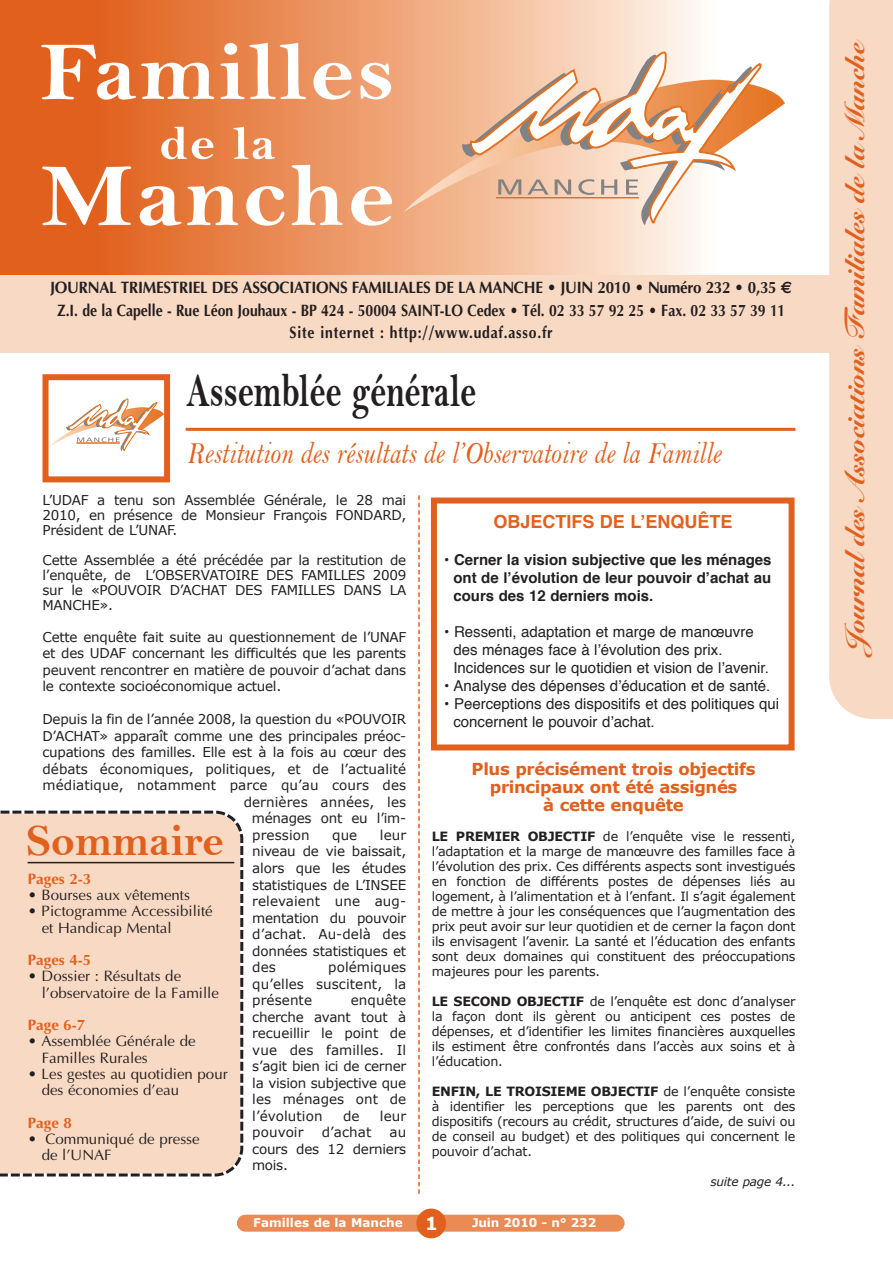
<style>
.page{position:relative;width:893px;height:1263px;background:#fff}
.page>*{position:absolute;margin:0;border:0;box-sizing:border-box;transform-origin:0 0}
.t1{font:90px "Bell MT Bold";letter-spacing:.025em;color:#fff;scale:1.1 1}
.t2{font:84px "Bell MT Bold";letter-spacing:.025em;color:#fff;scale:1.1 1}
.t3{font:48px "Bell MT Bold";color:#231f20;scale:.7 1}
.t4{font:48px "Bell MT Bold";color:#fff;scale:1.1 1}
.t5{font:45px "Bell MT Bold";color:#e1601e}
.t6{font:31.5px "Bell MT Italic";color:#e1601e;scale:.82 1}
.t7{font:27px "Snell Roundhand Black Script";color:#e1601e}
.t8{font:700 18px "Helvetica";color:#e1601e}
.t9{font:700 16.5px/22.5px "Optima";color:#231f20;text-align:center;scale:.92 1}
.t10{font:700 16.5px/18px "Verdana";letter-spacing:-.02em;color:#e1601e;text-align:center}
.t11{font:15.15px/16.2px "Optima";color:#231f20}
.t12{font:700 15.15px "Optima";color:#e1601e}
.t13{font:15px/18px "Helvetica";color:#231f20}
.t14{font:700 15px/18px "Helvetica";color:#231f20;text-align:justify}
.t15{font:13.5px/16.5px "Verdana";letter-spacing:-.02em;color:#231f20;text-align:justify}
.t16{font:13.5px "Verdana";letter-spacing:.005em;color:#231f20}
.t17{font:12.75px/15px "Verdana";letter-spacing:-.02em;color:#231f20;text-align:justify}
.t18{font:700 12px "Verdana";color:#fff}
.t19{font:italic 12px "Verdana";letter-spacing:-.02em;color:#231f20}
.s1{font-family:"Euro Sans"}
.s2{font-weight:700}
.s3{font-size:18px}
</style>
<div class="page">
<div style="left:0;top:0;width:225px;height:300px;background:#e1601e"></div>
<div style="left:99px;top:0;width:619px;height:300px;background:linear-gradient(to right,#e15e16,#fff9ef)"></div>
<svg style="left:404px;top:75px;width:381px;height:137px"></svg>
<svg style="left:461px;top:55px;width:9px;height:170px;fill:#f3b791"></svg>
<svg style="left:470px;top:52px;width:293px;height:173px"></svg>
<div style="left:0;top:275px;width:833px;height:78px;background:#f8d9c3"></div>
<div style="left:829px;top:0;width:64px;height:719px;background:#f8d9c3"></div>
<div style="left:237px;top:1215px;width:388px;height:17px;background:#ea8b56;border-radius:9px"></div>
<div style="left:416px;top:1208px;width:30px;height:30px;background:#e1601e;border-radius:50%"></div>
<svg style="left:50px;top:399px;width:113px;height:52px"></svg>
<div style="left:43px;top:374px;width:127px;height:108px;border:6px solid #e1601e"></div>
<hr style="left:186px;top:428px;width:609px;height:3px;background:#e1601e">
<svg style="left:418px;top:495px;width:2px;height:699px"></svg>
<div style="left:0;top:810px;width:244px;height:367px;background:#f8d9c3"></div>
<hr style="left:28px;top:862px;width:206px;height:1px;background:#231f20">
<div style="left:431px;top:497px;width:364px;height:253px;border:6px solid #e1601e"></div>
<h2 class="t2" style="left:40px;top:28px;width:324px">Familles</h2>
<h3 class="t4" style="left:159px;top:118px;width:108px">de la</h3>
<h1 class="t1" style="left:40px;top:149px;width:324px">Manche</h1>
<p class="t9" style="left:50px;top:276px;width:808px">JOURNAL TRIMESTRIEL DES ASSOCIATIONS FAMILIALES DE LA MANCHE • JUIN 2010 • Numéro 232 • 0,35 <span class="s1">€<br></span>Z.I. de la Capelle - Rue Léon Jouhaux - BP 424 - 50004 SAINT-LO Cedex • Tél. 02 33 57 92 25 • Fax. 02 33 57 39 11<br>Site internet : http://www.udaf.asso.fr</p>
<h3 class="t3" style="left:186px;top:366px;width:416px">Assemblée générale</h3>
<h3 class="t6" style="left:187px;top:437px;width:653px">Restitution des résultats de l’Observatoire de la Famille</h3>
<p class="t15" style="left:43px;top:493px;width:365px;line-height:15px">L’UDAF a tenu son Assemblée Générale, le 28 mai 2010, en présence de Monsieur François FONDARD, Président de L’UNAF.</p>
<p class="t15" style="left:43px;top:553px;width:365px;line-height:15px">Cette Assemblée a été précédée par la restitution de l’enquête, de L’OBSERVATOIRE DES FAMILLES 2009 sur le «POUVOIR D’AChAT DES FAMILLES DANS LA MANChE».</p>
<p class="t15" style="left:43px;top:628px;width:365px">Cette enquête fait suite au questionnement de l’UNAF et des UDAF concernant les difficultés que les parents peuvent rencontrer en matière de pouvoir d’achat dans le contexte socioéconomique actuel.</p>
<p class="t15" style="left:43px;top:711px;width:365px">Depuis la fin de l’année 2008, la question du «POUVOIR</p>
<p class="t15" style="left:43px;top:727px;width:365px">D’AChAT» apparaît comme une des principales préoc-</p>
<p class="t15" style="left:43px;top:744px;width:365px">cupations des familles. Elle est à la fois au cœur des</p>
<p class="t16" style="left:43px;top:760px;width:365px">débats économiques, politiques, et de l’actualité</p>
<p class="t16" style="left:43px;top:777px;width:365px">médiatique, notamment parce qu’au cours des</p>
<p class="t16" style="left:244px;top:793px;width:164px">dernières années, les</p>
<p class="t15" style="left:252px;top:810px;width:156px">ménages ont eu l’im-</p>
<p class="t16" style="left:252px;top:826px;width:59px">pression</p>
<p class="t15" style="left:332px;top:826px;width:27px">que</p>
<h3 class="t8" style="left:493px;top:514px;width:241px">Objectifs de l’enquête</h3>
<p class="t14" style="left:453px;top:552px;width:320px;text-indent:-9px">• cerner la vision subjective que les ménages ont de l’évolution de leur pouvoir d’achat au cours des 12 derniers mois.</p>
<p class="t13" style="left:453px;top:624px;width:317px;text-indent:-9px">• Ressenti, adaptation et marge de manœuvre des ménages face à l’évolution des prix.<br>Incidences sur le quotidien et vision de l’avenir.</p>
<p class="t13" style="left:444px;top:678px;width:328px">• Analyse des dépenses d’éducation et de santé.</p>
<p class="t13" style="left:453px;top:696px;width:327px;text-indent:-9px">• Peerceptions des dispositifs et des politiques qui concernent le pouvoir d’achat.</p>
<p class="t10" style="left:472px;top:759px;width:286px">Plus précisément trois objectifs principaux ont été assignés<br>à cette enquête</p>
<p class="t17" style="left:432px;top:828px;width:365px"><span class="s2">LE PREMIER OBJECTIF</span> de l’enquête vise le ressenti, l’adaptation et la marge de manœuvre des familles face à l’évolution des prix. Ces différents aspects sont investigués en fonction de différents postes de dépenses liés au logement, à l’alimentation et à l’enfant. Il s’agit également de mettre à jour les conséquences que l’augmentation des prix peut avoir sur leur quotidien et de cerner la façon dont ils envisagent l’avenir. La santé et l’éducation des enfants sont deux domaines qui constituent des préoccupations majeures pour les parents.</p>
<p class="t17" style="left:432px;top:993px;width:365px"><span class="s2">LE SECOND OBJECTIF</span> de l’enquête est donc d’analyser la façon dont ils gèrent ou anticipent ces postes de dépenses, et d’identifier les limites financières auxquelles ils estiment être confrontés dans l’accès aux soins et à l’éducation.</p>
<p class="t17" style="left:432px;top:1083px;width:365px"><span class="s2">ENFIN, LE TROISIEME OBJECTIF</span> de l’enquête consiste à identifier les perceptions que les parents ont des dispositifs (recours au crédit, structures d’aide, de suivi ou de conseil au budget) et des politiques qui concernent le pouvoir d’achat.</p>
<p class="t19" style="left:710px;top:1174px;width:87px">suite page 4...</p>
<h3 class="t5" style="left:26px;top:817px;width:199px">Sommaire</h3>
<p class="t12" style="left:28px;top:870px;width:65px">Pages 2-3</p>
<p class="t11" style="left:28px;top:887px;width:164px">• Bourses aux vêtements</p>
<p class="t11" style="left:42px;top:903px;width:173px;text-indent:-14px">• Pictogramme Accessibilité et Handicap Mental</p>
<p class="t12" style="left:28px;top:951px;width:65px">Pages 4-5</p>
<p class="t11" style="left:42px;top:968px;width:179px;text-indent:-14px">• Dossier : Résultats de l’observatoire de la Famille</p>
<p class="t12" style="left:28px;top:1016px;width:59px">Page 6-7</p>
<p class="t11" style="left:42px;top:1033px;width:155px;text-indent:-14px">• Assemblée Générale de<br>Familles Rurales</p>
<p class="t11" style="left:42px;top:1065px;width:188px;text-indent:-14px">• Les gestes au quotidien pour des économies d’eau</p>
<p class="t12" style="left:28px;top:1113px;width:46px">Page 8</p>
<p class="t11" style="left:42px;top:1130px;width:159px;text-indent:-14px">• Communiqué de presse de l’UNAF</p>
<p class="t15" style="left:252px;top:826px;width:155px;text-indent:128px">leur niveau de vie baissait, alors que les études statistiques de L’INSEE relevaient une aug&shy;mentation du pouvoir d’achat. Au-delà des données statistiques et des</p>
<p class="t15" style="left:252px;top:958px;width:155px;text-indent:76px">polémiques qu’elles suscitent, la présente</p>
<p class="t15" style="left:252px;top:991px;width:155px;text-indent:98px">enquête cherche avant tout à recueillir le point de vue des familles. Il s’agit bien ici de cerner la vision subjective que les ménages ont de l’évolution</p>
<p class="t15" style="left:343px;top:1107px;width:18px">de</p>
<p class="t15" style="left:380px;top:1107px;width:28px">leur</p>
<p class="t16" style="left:252px;top:1123px;width:53px">pouvoir</p>
<p class="t15" style="left:322px;top:1123px;width:51px">d’achat</p>
<p class="t15" style="left:252px;top:1123px;width:156px;text-indent:137px">au cours des 12 derniers mois.</p>
<p class="t18" style="left:253px;top:1215px;width:186px">Familles de la Manche <span class="s3">1</span></p>
<p class="t18" style="left:472px;top:1215px;width:126px">Juin 2010 - n° 232</p>
<h3 class="t7" style="left:845px;top:653px;width:615px;rotate:-90deg">Journal des Associations Familiales de la Manche</h3>
</div>
